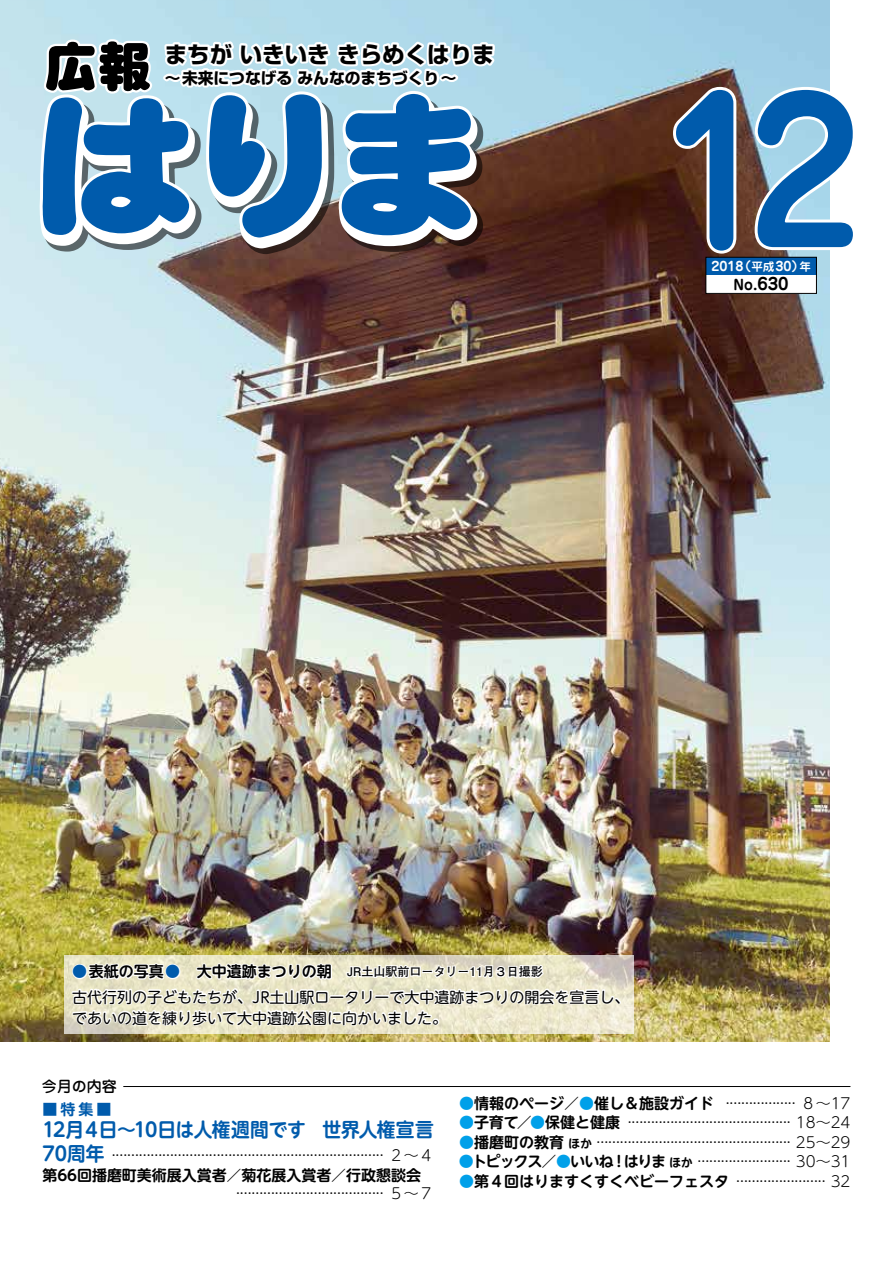
<style>
.page{position:relative;width:893px;height:1263px;background:#fff}
.page>*{position:absolute;margin:0;border:0;box-sizing:border-box;transform-origin:0 0}
.t1{font:700 195px "Jun 501 Pro";color:#005bac;scale:.9 1}
.t2{font:54px "DFP Maru Gothic CID UB";color:#000}
.t3{font:700 22.5px "Shin Go Pro";color:#000}
.t4{font:700 19.5px "UD Shin M Go Pro De";letter-spacing:-.01em;color:#005bac;scale:.96 1}
.t5{font:700 16.5px "Jun 501 Pro";color:#000}
.t6{font:700 15.75px "Shin Go Pro";color:#000}
.t7{font:300 15px "UD Shin M Go Pro";color:#000}
.t8{font:700 15px "UD Shin M Go Pro De";color:#000}
.t9{font:15px/21px "UD Shin M Go Pro";color:#000}
.t10{font:700 15px "UD Shin M Go Pro De";letter-spacing:-.065em;color:#000}
.t11{font:500 15px "Jun 34 Pro";color:#000}
.t12{font:700 15px "UD Shin M Go Pro De";color:#005bac}
.t13{font:700 14.1px "Jun 501 Pro";color:#000}
.t14{font:700 12.75px "Jun 501 Pro";color:#fff}
.t15{font:700 12px "Futo Go B101 Pro";color:#000}
.t16{font:700 12px "UD Shin M Go Pro De";color:#000}
.t17{font:700 11.55px "Jun 501 Pro";color:#fff}
.s1{font-size:11.55px}
.s2{font-size:14.1px}
.s3{color:#005bac}
.s4{color:#00a0e9}
</style>
<div class="page">
<img style="left:0;top:0;width:830px;height:1042px">
<img style="left:33px;top:873px;width:818px;height:214px">
<h2 class="t2" style="left:43px;top:37px;width:110px">広報</h2>
<h3 class="t3" style="left:165px;top:36px;width:331px">まちがいきいききらめくはりま</h3>
<p class="t6" style="left:165px;top:65px;width:293px">～未来につなげるみんなのまちづくり~</p>
<h1 class="t1" style="left:662px;top:19px;width:223px">12</h1>
<p class="t17" style="left:799px;top:258px;width:13px">年</p>
<p class="t14" style="left:739px;top:256px;width:67px">（<span class="s1">平成</span>30）</p>
<p class="t14" style="left:711px;top:256px;width:34px">2018</p>
<p class="t5" style="left:753px;top:271px;width:37px"><span class="s2">.</span>630</p>
<p class="t13" style="left:734px;top:274px;width:21px">No</p>
<p class="t8" style="left:72px;top:959px;width:261px"><span class="s3">●</span>表紙の写真<span class="s3">●</span>　大中遺跡まつりの朝</p>
<p class="t9" style="left:72px;top:985px;width:559px">古代行列の子どもたちが、JR土山駅ロータリーで大中遺跡まつりの開会を宣言し、であいの道を練り歩いて大中遺跡公園に向かいました。</p>
<p class="t15" style="left:347px;top:962px;width:198px">JR土山駅前ロータリー11月３日撮影</p>
<p class="t11" style="left:42px;top:1074px;width:76px">今月の内容</p>
<p class="t12" style="left:43px;top:1097px;width:71px">■特集■</p>
<h3 class="t4" style="left:43px;top:1113px;width:276px">12月４日～10日は人権週間です</h3>
<p class="t7" style="left:112px;top:1143px;width:323px">２······································································ 〜４</p>
<h3 class="t4" style="left:322px;top:1113px;width:117px">世界人権宣言</h3>
<h3 class="t4" style="left:43px;top:1137px;width:66px">70周年</h3>
<p class="t8" style="left:43px;top:1163px;width:380px">第66回播磨町美術展入賞者／菊花展入賞者／行政懇談会</p>
<p class="t7" style="left:236px;top:1181px;width:199px">５······································ ~ ７</p>
<p class="t8" style="left:459px;top:1091px;width:256px"><span class="s4">●</span>情報のページ／<span class="s4">●</span>催し＆施設ガイド</p>
<p class="t7" style="left:628px;top:1110px;width:224px">·········································· 1 8 ~ 2 4</p>
<p class="t7" style="left:726px;top:1091px;width:126px">８·················· ~ 1 7</p>
<p class="t8" style="left:459px;top:1110px;width:162px"><span class="s4">●</span>子育て／<span class="s4">●</span>保健と健康</p>
<p class="t7" style="left:597px;top:1130px;width:255px">·················································· 2 5 ~ 2 9</p>
<p class="t8" style="left:459px;top:1130px;width:106px"><span class="s4">●</span>播磨町の教育</p>
<p class="t16" style="left:568px;top:1133px;width:25px">ほか</p>
<p class="t10" style="left:459px;top:1149px;width:156px"><span class="s4">●</span>トピックス／<span class="s4">●</span>いいね</p>
<p class="t8" style="left:624px;top:1149px;width:44px">はりま</p>
<p class="t8" style="left:612px;top:1149px;width:16px">！</p>
<p class="t7" style="left:698px;top:1149px;width:154px">························ 3 0 ~ 3 1</p>
<p class="t16" style="left:669px;top:1153px;width:25px">ほか</p>
<p class="t8" style="left:459px;top:1169px;width:271px"><span class="s4">●</span>第４回はりますくすくベビーフェスタ</p>
<p class="t7" style="left:736px;top:1169px;width:116px">······················· 3 2</p>
</div>
